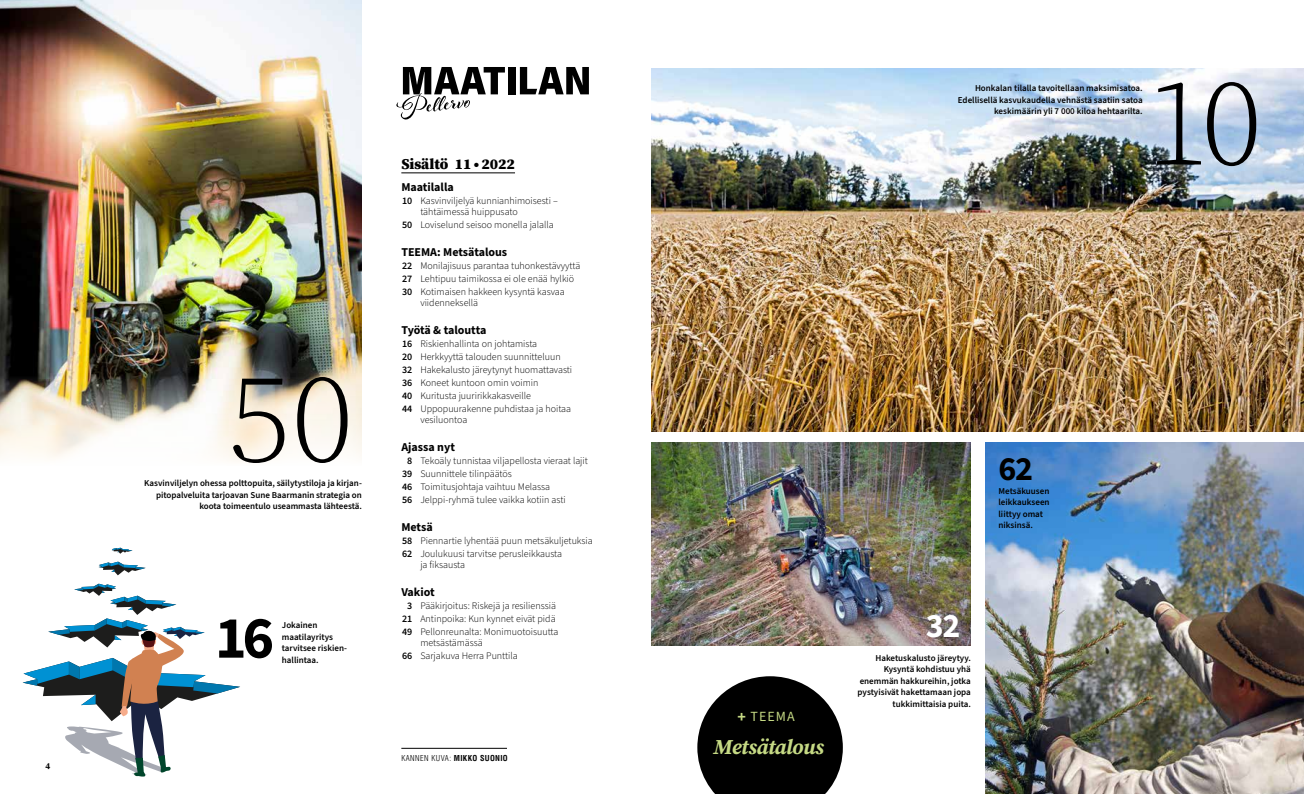
<style>
.page{position:relative;width:1304px;height:794px;background:#fff}
.page>*{position:absolute;margin:0;border:0;box-sizing:border-box;transform-origin:0 0}
.t1{font:300 127px "Source Serif 4";color:#000}
.t2{font:300 124.1px "Source Serif 4";color:#000}
.t3{font:700 60px "Source Sans 3";color:#000}
.t4{font:700 34px "Source Sans 3";color:#fff}
.t5{font:700 34px "Source Sans 3";color:#000}
.t6{font:italic 700 21.2px "Source Serif 4";letter-spacing:-.025em;color:#c5d984}
.t7{font:900 15px "Source Serif 4";color:#000}
.t8{font:14px "Source Sans 3";letter-spacing:.08em;color:#c5d984}
.t9{font:700 12px "Source Sans 3";color:#000}
.t10{font:700 12px "Source Sans 3";letter-spacing:-.02em;color:#000}
.t11{font:300 10px/13px "Source Sans 3";color:#000}
.t12{font:600 9px/11.5px "Source Sans 3";color:#000;text-align:right}
.t13{font:700 9px "Source Serif 4";color:#000}
.t14{font:300 condensed 8px "Helvetica LT Std";letter-spacing:.06em;color:#000}
.s1{font-weight:600}
.s2{font-weight:700}
.s3{font-weight:700;font-size:16px}
</style>
<div class="page">
<div style="left:508px;top:67px;width:7px;height:27px;background:#000"></div>
<svg style="left:520px;top:67px;width:69px;height:27px"></svg>
<svg style="left:396px;top:67px;width:109px;height:53px"></svg>
<hr style="left:401px;top:748px;width:106px;height:1px;background:#000">
<hr style="left:401px;top:173px;width:114px;height:1px;background:#000">
<svg style="left:697px;top:676px;width:146px;height:118px"></svg>
<svg style="left:99px;top:561px;width:47px;height:14px"></svg>
<svg style="left:112px;top:547px;width:21px;height:7px"></svg>
<svg style="left:23px;top:583px;width:217px;height:193px"></svg>
<img style="left:0;top:0;width:362px;height:458px">
<img style="left:652px;top:68px;width:652px;height:363px">
<img style="left:985px;top:442px;width:319px;height:352px">
<img style="left:652px;top:442px;width:319px;height:204px">
<div style="left:213px;top:355px;width:156px;height:130px;background:#fff;opacity:.75"></div>
<div style="left:1140px;top:64px;width:135px;height:120px;background:#fff;opacity:.6"></div>
<div style="left:939px;top:64px;width:224px;height:72px;background:#fff;opacity:.75"></div>
<p class="t13" style="left:45px;top:760px;width:6px">4</p>
<h3 class="t7" style="left:401px;top:153px;width:115px">Sisältö 11 ● 2022</h3>
<p class="t9" style="left:401px;top:179px;width:54px">Maatilalla</p>
<p class="t12" style="left:958px;top:83px;width:186px">Honkalan tilalla tavoitellaan maksimisatoa.<br>Edellisellä kasvukaudella vehnästä saatiin satoa keskimäärin yli 7 000 kiloa hehtaarilta.</p>
<p class="t11" style="left:420px;top:195px;width:139px;line-height:11px;text-indent:-18px"><span class="s1">10</span> Kasvinviljelyä kunnianhimoisesti – tähtäimessä huippusato</p>
<p class="t11" style="left:402px;top:218px;width:153px"><span class="s1">50</span> Loviselund seisoo monella jalalla</p>
<p class="t9" style="left:401px;top:244px;width:107px">TEEMA: Metsätalous</p>
<p class="t11" style="left:402px;top:259px;width:180px"><span class="s1">22</span> Monilajisuus parantaa tuhonkestävyyttä<br><span class="s1">27</span> Lehtipuu taimikossa ei ole enää hylkiö<br><span class="s1">30</span> Kotimaisen hakkeen kysyntä kasvaa</p>
<p class="t11" style="left:420px;top:296px;width:59px">viidenneksellä</p>
<p class="t10" style="left:401px;top:322px;width:86px">Työtä &amp; taloutta</p>
<p class="t11" style="left:402px;top:337px;width:172px"><span class="s1">16</span> Riskienhallinta on johtamista<br><span class="s1">20</span> Herkkyyttä talouden suunnitteluun <span class="s1">32</span> Hakekalusto järeytynyt huomattavasti <span class="s1">36</span> Koneet kuntoon omin voimin<br><span class="s1">40</span> Kuritusta juuririkkakasveille<br><span class="s1">44</span> Uppopuurakenne puhdistaa ja hoitaa</p>
<p class="t11" style="left:420px;top:413px;width:48px">vesiluontoa</p>
<p class="t9" style="left:401px;top:438px;width:55px">Ajassa nyt</p>
<p class="t11" style="left:402px;top:454px;width:187px;text-indent:5px"><span class="s1">8</span> Tekoäly tunnistaa viljapellosta vieraat lajit <span class="s1">39</span> Suunnittele tilinpäätös<br><span class="s1">46</span> Toimitusjohtaja vaihtuu Melassa<br><span class="s1">56</span> Jelppi-ryhmä tulee vaikka kotiin asti</p>
<p class="t9" style="left:401px;top:518px;width:33px">Metsä</p>
<p class="t11" style="left:402px;top:534px;width:192px"><span class="s1">58</span> Piennartie lyhentää puun metsäkuljetuksia<br><span class="s1">62</span> Joulukuusi tarvitse perusleikkausta</p>
<p class="t11" style="left:420px;top:558px;width:46px">ja fiksausta</p>
<p class="t9" style="left:401px;top:583px;width:35px">Vakiot</p>
<p class="t11" style="left:402px;top:599px;width:158px;text-align:center"><span class="s1">3</span> Pääkirjoitus: Riskejä ja resilienssiä<br><span class="s1">21</span> Antinpoika: Kun kynnet eivät pidä<br><span class="s1">49</span> Pellonreunalta: Monimuotoisuutta</p>
<p class="t11" style="left:402px;top:636px;width:117px;text-indent:18px">metsästämässä<br><span class="s1">66</span> Sarjakuva Herra Punttila</p>
<h1 class="t1" style="left:228px;top:337px;width:127px">50</h1>
<p class="t12" style="left:144px;top:478px;width:219px">Kasvinviljelyn ohessa polttopuita, säilytystiloja ja kirjan&shy;pitopalveluita tarjoavan Sune Baarmanin strategia on koota toimeentulo useammasta lähteestä.</p>
<p class="t12" style="left:282px;top:620px;width:67px;text-align:left">Jokainen maatilayritys tarvitsee riskien&shy;hallintaa.</p>
<h3 class="t4" style="left:926px;top:603px;width:36px">32</h3>
<h3 class="t3" style="left:215px;top:597px;width:61px">16</h3>
<p class="t12" style="left:858px;top:652px;width:115px">Haketuskalusto järeytyy.<br>Kysyntä kohdistuu yhä enemmän hakkureihin, jotka pystyisivät hakettamaan jopa tukkimittaisia puita.</p>
<p class="t14" style="left:401px;top:753px;width:108px">KANNEN KUVA: <span class="s2">MIKKO SUONIO</span></p>
<h3 class="t8" style="left:738px;top:707px;width:59px"><span class="s3">+</span> TEEMA</h3>
<h3 class="t6" style="left:714px;top:732px;width:112px">Metsätalous</h3>
<h3 class="t5" style="left:999px;top:446px;width:36px">62</h3>
<p class="t12" style="left:999px;top:485px;width:53px;text-align:left">Metsäkuusen leikkaukseen liittyy omat niksinsä.</p>
<h2 class="t2" style="left:1147px;top:43px;width:117px">10</h2>
</div>
